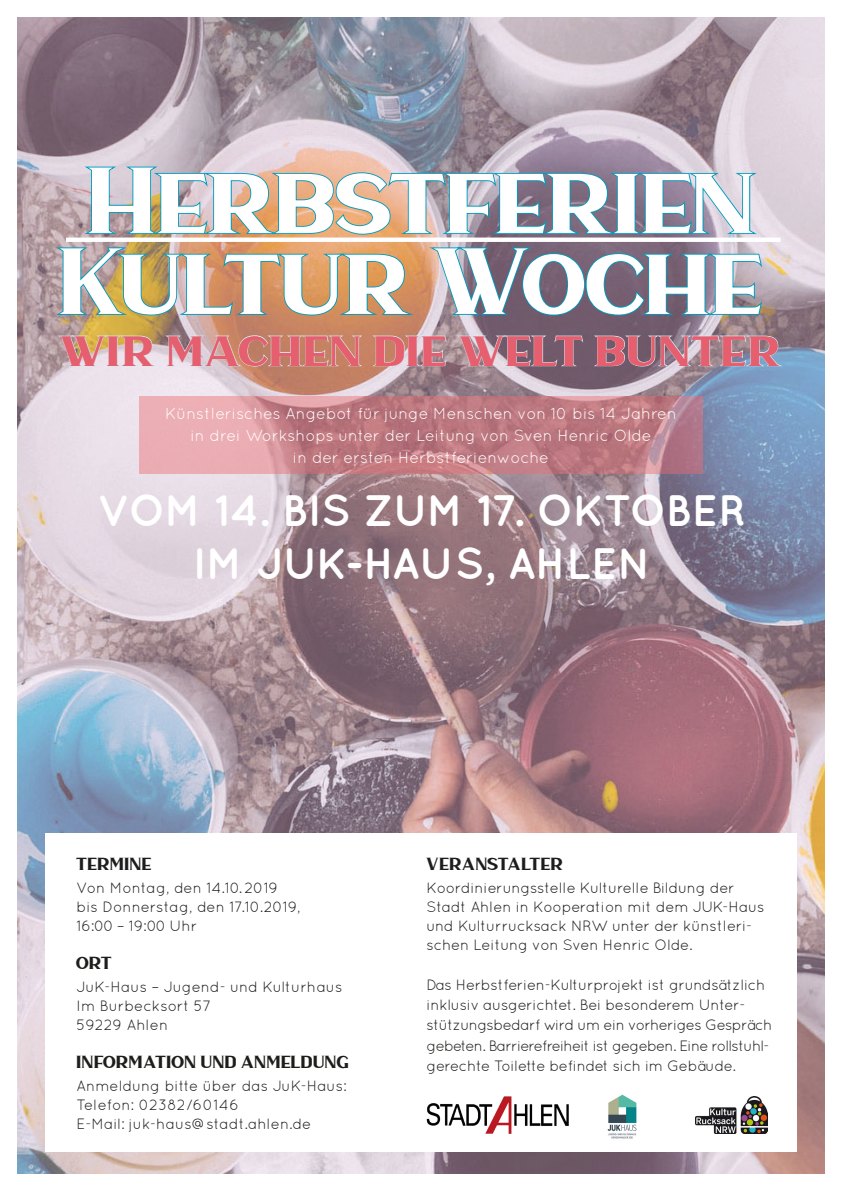
<style>
.page{position:relative;width:842px;height:1191px;background:#fff}
.page>*{position:absolute;margin:0;border:0;box-sizing:border-box;transform-origin:0 0}
.t1{font:88.1px/80.8px "Haarlem Serif DEMO";letter-spacing:-.03em;color:#fff;text-align:center}
.t2{font:700 44px/52.8px "Quicksand";letter-spacing:-.005em;color:#fff;text-align:center}
.t3{font:44px "Haarlem Serif DEMO";color:#e65f6f}
.t4{font:16.3px "Haarlem Serif DEMO";letter-spacing:-.01em;color:#1d1d1b}
.t5{font:16px/22.2px "Quicksand";color:#fff;text-align:center}
.t6{font:15px/20.4px "Quicksand";letter-spacing:-.04em;color:#1d1d1b}
.t7{font:15px/19px "Quicksand";color:#1d1d1b}
.t8{font:15px/19px "Quicksand";letter-spacing:-.02em;color:#1d1d1b}
</style>
<div class="page">
<img style="left:17px;top:473px;width:808px;height:701px">
<img style="left:685px;top:17px;width:140px;height:456px">
<img style="left:17px;top:17px;width:668px;height:384px">
<img style="left:17px;top:401px;width:122px;height:72px">
<img style="left:139px;top:397px;width:564px;height:76px">
<div style="left:66px;top:237px;width:714px;height:5px;background:#fff"></div>
<img style="left:81px;top:166px;width:679px;height:70px">
<img style="left:52px;top:246px;width:367px;height:70px">
<svg style="left:425px;top:246px;width:339px;height:70px;background:#797d8e"></svg>
<svg style="left:55px;top:335px;width:309px;height:32px;background:#ccae9e"></svg>
<svg style="left:371px;top:335px;width:77px;height:32px;background:#c2a59f"></svg>
<svg style="left:454px;top:335px;width:130px;height:32px;background:#958794"></svg>
<svg style="left:592px;top:335px;width:193px;height:32px;background:#948d9c"></svg>
<div style="left:45px;top:833px;width:752px;height:318px;background:#fff"></div>
<img style="left:427px;top:1096px;width:141px;height:37px">
<img style="left:607px;top:1094px;width:30px;height:45px">
<img style="left:696px;top:1096px;width:71px;height:37px">
<h1 class="t1" style="left:60px;top:165px;width:707px">Herbstferien<br>Kultur Woche</h1>
<h2 class="t3" style="left:60px;top:333px;width:723px">wir machen die welt bunter</h2>
<p class="t5" style="left:165px;top:402px;width:513px">Künstlerisches Angebot für junge Menschen von 10 bis 14 Jahren in drei Workshops unter der Leitung von Sven Henric Olde<br>in der ersten Herbstferienwoche</p>
<h2 class="t2" style="left:97px;top:483px;width:650px">VOM 14. BIS ZUM 17. OKTOBER<br>IM JUK-HAUS, AHLEN</h2>
<p class="t4" style="left:77px;top:857px;width:77px">TERMINE</p>
<p class="t7" style="left:77px;top:878px;width:225px">Von Montag, den 14.10. 2019 bis Donnerstag, den 17.10.2019,<br>16:00 – 19:00 Uhr</p>
<p class="t4" style="left:77px;top:957px;width:37px">ORT</p>
<p class="t7" style="left:77px;top:977px;width:267px">JuK-Haus – Jugend- und Kulturhaus<br>Im Burbecksort 57<br>59229 Ahlen</p>
<p class="t4" style="left:77px;top:1056px;width:274px">INFORMATION UND ANMELDUNG</p>
<p class="t7" style="left:77px;top:1076px;width:272px">Anmeldung bitte über das JuK-Haus:<br>Telefon: 02382/60146<br>E-Mail: juk-haus@stadt.ahlen.de</p>
<p class="t4" style="left:427px;top:857px;width:138px">VERANSTALTER</p>
<p class="t8" style="left:427px;top:878px;width:339px">Koordinierungsstelle Kulturelle Bildung der Stadt Ahlen in Kooperation mit dem JUK-Haus und Kulturrucksack NRW unter der künstleri&shy;schen Leitung von Sven Henric Olde.</p>
<p class="t6" style="left:427px;top:974px;width:347px">Das Herbstferien-Kulturprojekt ist grundsätzlich inklusiv ausgerichtet. Bei besonderem Unter&shy;stützungsbedarf wird um ein vorheriges Gespräch gebeten. Barrierefreiheit ist gegeben. Eine rollstuhl&shy;gerechte Toilette befindet sich im Gebäude.</p>
</div>
